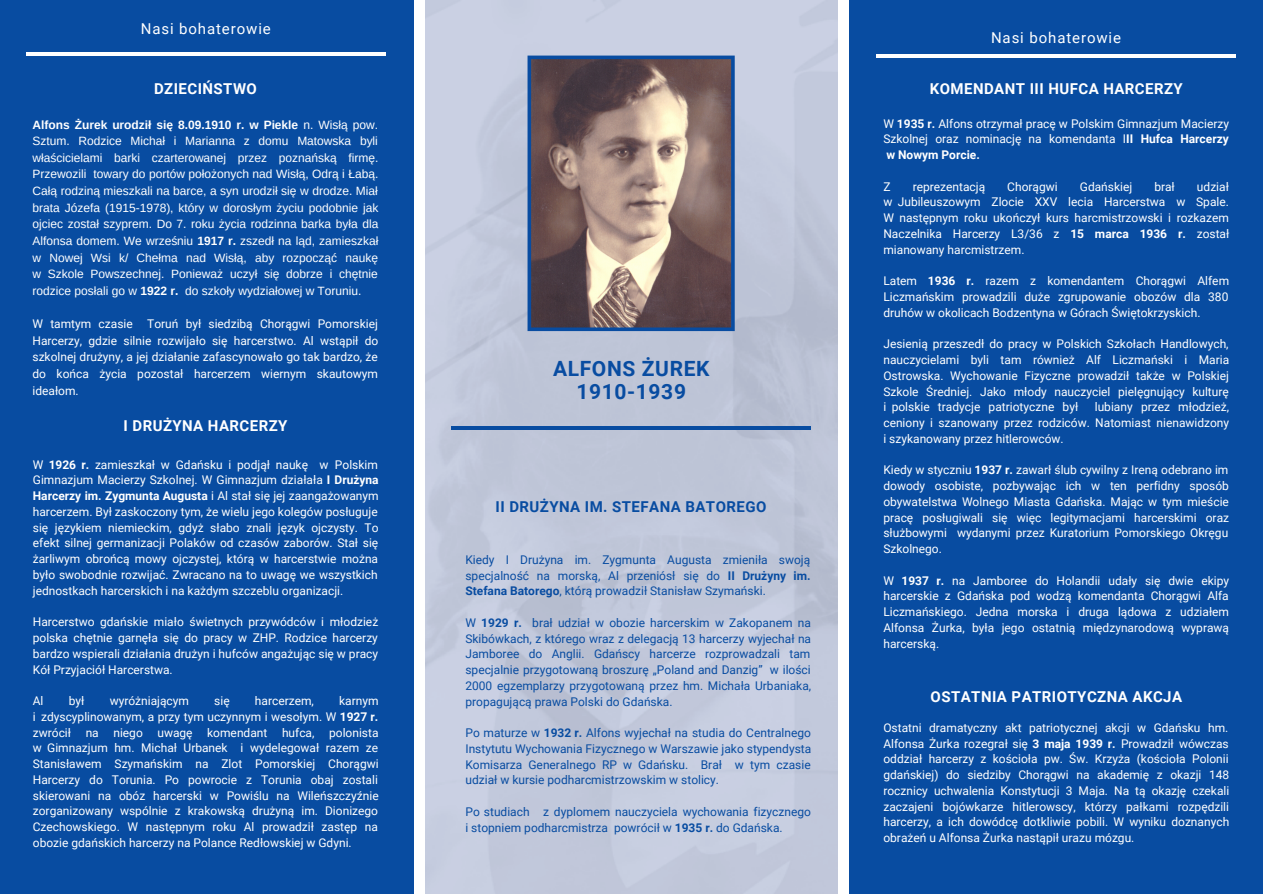
<style>
.page{position:relative;width:1263px;height:894px;background:#fff}
.page>*{position:absolute;margin:0;border:0;box-sizing:border-box;transform-origin:0 0}
.t1{font:700 21px/22.8px "Roboto";letter-spacing:.03em;color:#084ca1;text-align:center}
.t2{font:700 15px "Roboto";letter-spacing:.03em;color:#fff}
.t3{font:15px "Roboto";letter-spacing:.06em;color:#fff}
.t4{font:700 15px "Roboto";letter-spacing:.03em;color:#084ca1}
.t5{font:12px/15.8px "Roboto";color:#fff;text-align:justify}
.t6{font:12px/15.8px "Roboto";color:#084ca1;text-align:justify}
.t7{font:12px/16.6px "Arimo";color:#fff;text-align:justify}
.s1{font-weight:700}
.s2{color:#084ca1}
</style>
<div class="page">
<div style="left:0;top:0;width:414px;height:893px;background:#084ca1"></div>
<img style="left:425px;top:0;width:413px;height:893px">
<div style="left:849px;top:0;width:414px;height:893px;background:#084ca1"></div>
<svg style="left:527px;top:56px;width:208px;height:275px;background:#81706f"></svg>
<hr style="left:451px;top:426px;width:360px;height:3px;background:#084ca1">
<hr style="left:876px;top:54px;width:360px;height:3px;background:#fff">
<hr style="left:26px;top:52px;width:360px;height:4px;background:#fff">
<p class="t3" style="left:141px;top:20px;width:132px">Nasi bohaterowie</p>
<p class="t2" style="left:154px;top:80px;width:104px">DZIECIŃSTWO</p>
<p class="t7" style="left:33px;top:116px;width:347px"><span class="s1">Alfons Żurek urodził się 8.09.1910 r. w Piekle</span> n. Wisłą pow.<br>Sztum. Rodzice Michał i Marianna z domu Matowska byli właścicielami barki czarterowanej przez poznańską firmę.<br>Przewozili towary do portów położonych nad Wisłą, Odrą i Łabą.<br>Całą rodziną mieszkali na barce, a syn urodził się w drodze. Miał brata Józefa (1915-1978), który w dorosłym życiu podobnie jak ojciec został szyprem. Do 7. roku życia rodzinna barka była dla Alfonsa domem. We wrześniu <span class="s1">1917 r.</span> zszedł na ląd, zamieszkał w Nowej Wsi k/ Chełma nad Wisłą, aby rozpocząć naukę w<span class="s2">_</span>Szkole Powszechnej. Ponieważ uczył się dobrze i chętnie rodzice posłali go w <span class="s1">1922 r.</span> do szkoły wydziałowej w Toruniu.</p>
<p class="t5" style="left:33px;top:315px;width:347px;line-height:16.6px">W tamtym czasie Toruń był siedzibą Chorągwi Pomorskiej Harcerzy, gdzie silnie rozwijało się harcerstwo. Al wstąpił do szkolnej drużyny, a jej działanie zafascynowało go tak bardzo, że do końca życia pozostał harcerzem wiernym skautowym ideałom.</p>
<p class="t2" style="left:123px;top:417px;width:165px">I DRUŻYNA HARCERZY</p>
<p class="t5" style="left:33px;top:456px;width:347px">W <span class="s1">1926 r.</span> zamieszkał w Gdańsku i podjął naukę w Polskim Gimnazjum Macierzy Szkolnej. W Gimnazjum działała <span class="s1">I Drużyna Harcerzy im. Zygmunta Augusta</span> i Al stał się jej zaangażowanym harcerzem. Był zaskoczony tym, że wielu jego kolegów posługuje się językiem niemieckim, gdyż słabo znali język ojczysty. To efekt silnej germanizacji Polaków od czasów zaborów. Stał się żarliwym obrońcą mowy ojczystej, którą w harcerstwie można było swobodnie rozwijać. Zwracano na to uwagę we wszystkich jednostkach harcerskich i na każdym szczeblu organizacji.</p>
<p class="t5" style="left:33px;top:614px;width:347px">Harcerstwo gdańskie miało świetnych przywódców i młodzież polska chętnie garnęła się do pracy w ZHP. Rodzice harcerzy bardzo wspierali działania drużyn i hufców angażując się w pracy Kół Przyjaciół Harcerstwa.</p>
<p class="t5" style="left:33px;top:692px;width:12px">Al</p>
<p class="t5" style="left:69px;top:692px;width:17px">był</p>
<p class="t5" style="left:110px;top:692px;width:81px">wyróżniającym</p>
<p class="t5" style="left:214px;top:692px;width:17px">się</p>
<p class="t5" style="left:255px;top:692px;width:60px">harcerzem,</p>
<p class="t5" style="left:33px;top:692px;width:347px;text-indent:306px">karnym i<span class="s2">_</span>zdyscyplinowanym, a przy tym uczynnym i wesołym. W <span class="s1">1927 r. </span>zwrócił na niego uwagę komendant hufca, polonista w<span class="s2">_</span>Gimnazjum hm. Michał Urbanek i wydelegował razem ze Stanisławem Szymańskim na Zlot Pomorskiej Chorągwi Harcerzy do Torunia. Po powrocie z Torunia obaj zostali skierowani na obóz harcerski w Powiślu na Wileńszczyźnie zorganizowany wspólnie z krakowską drużyną im. Dionizego Czechowskiego. W następnym roku Al prowadził zastęp na obozie gdańskich harcerzy na Polance Redłowskiej w Gdyni.</p>
<h1 class="t1" style="left:553px;top:357px;width:158px">ALFONS ŻUREK<br>1910-1939</h1>
<p class="t4" style="left:496px;top:497px;width:272px">II DRUŻYNA IM. STEFANA BATOREGO</p>
<p class="t6" style="left:465px;top:551px;width:347px">Kiedy I Drużyna im. Zygmunta Augusta zmieniła swoją specjalność na morską, Al przeniósł się do <span class="s1">II Drużyny im.<br>Stefana Batorego</span>, którą prowadził Stanisław Szymański.</p>
<p class="t6" style="left:465px;top:614px;width:347px">W <span class="s1">1929 r.</span> brał udział w obozie harcerskim w Zakopanem na Skibówkach, z którego wraz z delegacją 13 harcerzy wyjechał na Jamboree do Anglii. Gdańscy harcerze rozprowadzali tam specjalnie przygotowaną broszurę „Poland and Danzig” w ilości 2000 egzemplarzy przygotowaną przez hm. Michała Urbaniaka, propagującą prawa Polski do Gdańska.</p>
<p class="t6" style="left:465px;top:725px;width:347px">Po maturze w <span class="s1">1932 r.</span> Alfons wyjechał na studia do Centralnego Instytutu Wychowania Fizycznego w Warszawie jako stypendysta Komisarza Generalnego RP w Gdańsku. Brał w tym czasie udział w kursie podharcmistrzowskim w stolicy.</p>
<p class="t6" style="left:465px;top:803px;width:347px">Po studiach z dyplomem nauczyciela wychowania fizycznego i stopniem podharcmistrza powrócił w <span class="s1">1935 r.</span> do Gdańska.</p>
<p class="t3" style="left:991px;top:29px;width:132px">Nasi bohaterowie</p>
<p class="t2" style="left:930px;top:80px;width:254px">KOMENDANT III HUFCA HARCERZY</p>
<p class="t5" style="left:883px;top:116px;width:347px">W <span class="s1">1935 r.</span> Alfons otrzymał pracę w Polskim Gimnazjum Macierzy Szkolnej oraz nominację na komendanta I<span class="s1">II Hufca Harcerzy w Nowym Porcie.</span></p>
<p class="t5" style="left:883px;top:179px;width:9px">Z</p>
<p class="t5" style="left:913px;top:179px;width:74px">reprezentacją</p>
<p class="t5" style="left:1007px;top:179px;width:52px">Chorągwi</p>
<p class="t5" style="left:1080px;top:179px;width:54px">Gdańskiej</p>
<p class="t5" style="left:1154px;top:179px;width:22px">brał</p>
<p class="t5" style="left:883px;top:179px;width:347px;text-indent:314px">udział w<span class="s2">_</span>Jubileuszowym Zlocie XXV lecia Harcerstwa w Spale.<br>W<span class="s2">_</span>następnym roku ukończył kurs harcmistrzowski i rozkazem Naczelnika Harcerzy L3/36 z <span class="s1">15 marca 1936 r.</span> został mianowany harcmistrzem.</p>
<p class="t5" style="left:883px;top:273px;width:347px">Latem <span class="s1">1936 r.</span> razem z komendantem Chorągwi Alfem Liczmańskim prowadzili duże zgrupowanie obozów dla 380 druhów w okolicach Bodzentyna w Górach Świętokrzyskich.</p>
<p class="t5" style="left:883px;top:336px;width:347px">Jesienią przeszedł do pracy w Polskich Szkołach Handlowych, nauczycielami byli tam również Alf Liczmański i Maria Ostrowska. Wychowanie Fizyczne prowadził także w Polskiej Szkole Średniej. Jako młody nauczyciel pielęgnujący kulturę i<span class="s2">_</span>polskie tradycje patriotyczne był</p>
<p class="t5" style="left:883px;top:399px;width:347px;text-indent:211px">lubiany przez młodzież, ceniony i szanowany przez rodziców. Natomiast nienawidzony i szykanowany przez hitlerowców.</p>
<p class="t5" style="left:883px;top:462px;width:347px">Kiedy w styczniu <span class="s1">1937 r.</span> zawarł ślub cywilny z Ireną odebrano im dowody osobiste, pozbywając ich w ten perfidny sposób obywatelstwa Wolnego Miasta Gdańska. Mając w tym mieście pracę posługiwali się więc legitymacjami harcerskimi oraz służbowymi wydanymi przez Kuratorium Pomorskiego Okręgu Szkolnego.</p>
<p class="t5" style="left:883px;top:572px;width:347px">W <span class="s1">1937 r.</span> na Jamboree do Holandii udały się dwie ekipy harcerskie z Gdańska pod wodzą komendanta Chorągwi Alfa Liczmańskiego. Jedna morska i druga lądowa z udziałem Alfonsa Żurka, była jego ostatnią międzynarodową wyprawą harcerską.</p>
<p class="t2" style="left:931px;top:688px;width:253px">OSTATNIA PATRIOTYCZNA AKCJA</p>
<p class="t5" style="left:883px;top:719px;width:347px">Ostatni dramatyczny akt patriotycznej akcji w Gdańsku hm.<br>Alfonsa Żurka rozegrał się <span class="s1">3 maja 1939 r.</span> Prowadził wówczas oddział harcerzy z kościoła pw. Św. Krzyża (kościoła Polonii gdańskiej) do siedziby Chorągwi na akademię z okazji 148 rocznicy uchwalenia Konstytucji 3 Maja. Na tą okazję czekali zaczajeni bojówkarze hitlerowscy, którzy pałkami rozpędzili harcerzy, a ich dowódcę dotkliwie pobili. W wyniku doznanych obrażeń u Alfonsa Żurka nastąpił urazu mózgu.</p>
</div>
